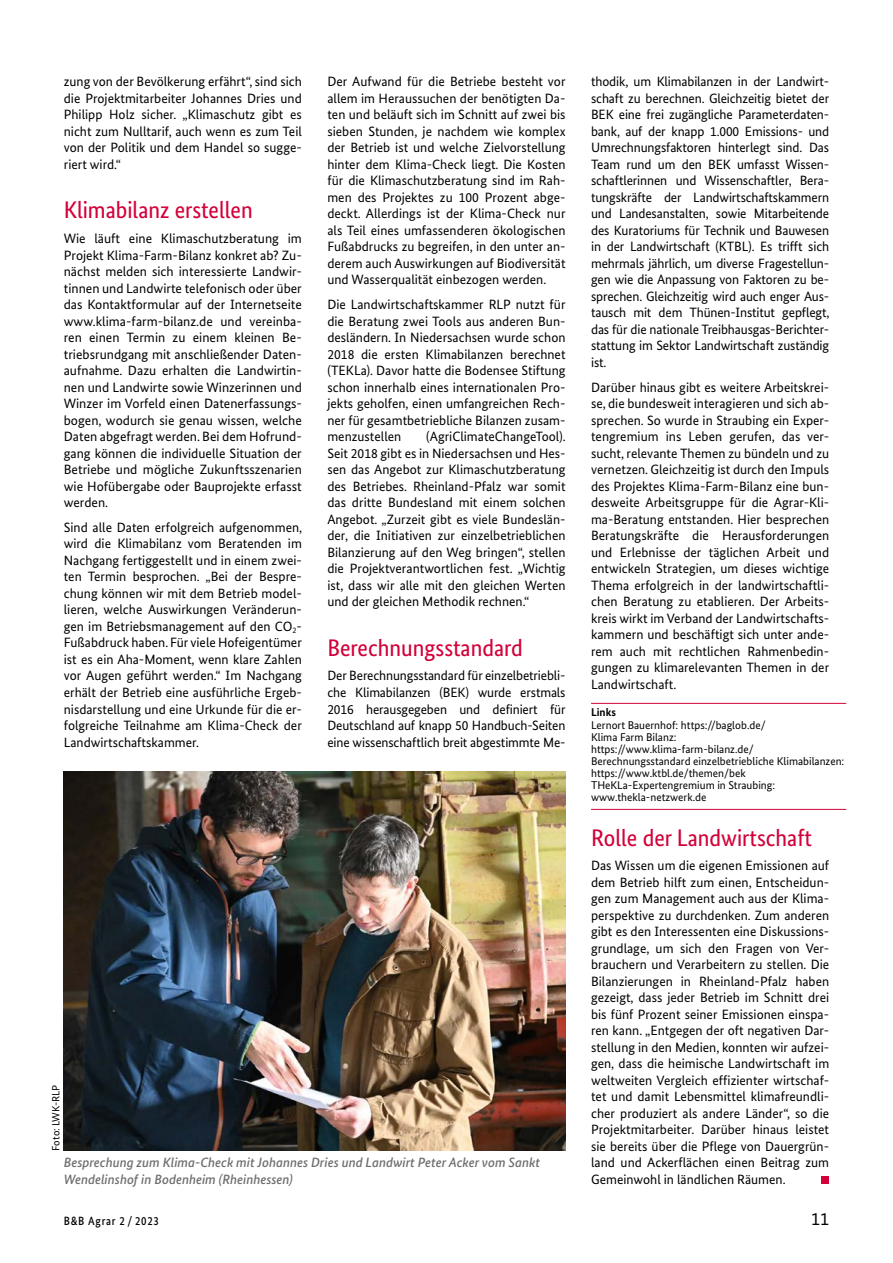
<style>
.page{position:relative;width:893px;height:1263px;background:#fff}
.page>*{position:absolute;margin:0;border:0;box-sizing:border-box;transform-origin:0 0}
.t1{font:24px "Bundes Sans Cond";color:#d30039;scale:1.05 1}
.t2{font:18px "Bundes Sans";color:#000}
.t3{font:13.5px/16.5px "Bundes Sans";color:#000;text-align:justify}
.t4{font:italic 500 13.5px/16.5px "Bundes Sans";color:#6e6e6e}
.t5{font:500 12px "Bundes Sans";letter-spacing:.07em;color:#000;scale:.9 1}
.t6{font:11.25px/12px "Bundes Sans";color:#000}
.t7{font:700 11.25px "Bundes Sans";color:#000}
.t8{font:10.5px "Bundes Sans";color:#000}
</style>
<div class="page">
<div style="left:821px;top:1176px;width:8px;height:8px;background:#d30039"></div>
<img style="left:64px;top:771px;width:502px;height:379px">
<hr style="left:591px;top:703px;width:255px;height:1px;background:#d30039">
<hr style="left:591px;top:809px;width:255px;height:1px;background:#d30039">
<p class="t3" style="left:64px;top:73px;width:240px">zung von der Bevölkerung erfährt“, sind sich die Projektmitarbeiter Johannes Dries und Philipp Holz sicher. „Klimaschutz gibt es nicht zum Nulltarif, auch wenn es zum Teil von der Politik und dem Handel so sugge&shy;riert wird.“</p>
<h1 class="t1" style="left:64px;top:197px;width:181px">Klimabilanz erstellen</h1>
<p class="t3" style="left:64px;top:230px;width:240px">Wie läuft eine Klimaschutzberatung im Projekt Klima-Farm-Bilanz konkret ab? Zu&shy;nächst melden sich interessierte Landwir&shy;tinnen und Landwirte telefonisch oder über das Kontaktformular auf der Internetseite www.klima-farm-bilanz.de und vereinba&shy;ren einen Termin zu einem kleinen Be&shy;triebsrundgang mit anschließender Daten&shy;aufnahme. Dazu erhalten die Landwirtin&shy;nen und Landwirte sowie Winzerinnen und Winzer im Vorfeld einen Datenerfassungs&shy;bogen, wodurch sie genau wissen, welche Daten abgefragt werden. Bei dem Hofrund&shy;gang können die individuelle Situation der Betriebe und mögliche Zukunftsszenarien wie Hofübergabe oder Bauprojekte erfasst werden.</p>
<p class="t3" style="left:64px;top:519px;width:240px">Sind alle Daten erfolgreich aufgenommen, wird die Klimabilanz vom Beratenden im Nachgang fertiggestellt und in einem zwei&shy;ten Termin besprochen. „Bei der Bespre&shy;chung können wir mit dem Betrieb model&shy;lieren, welche Auswirkungen Veränderun&shy;gen im Betriebsmanagement auf den CO<sub>2</sub>- Fußabdruck haben. Für viele Hofeigentümer ist es ein Aha-Moment, wenn klare Zahlen vor Augen geführt werden.“ Im Nachgang erhält der Betrieb eine ausführliche Ergeb&shy;nisdarstellung und eine Urkunde für die er&shy;folgreiche Teilnahme am Klima-Check der Landwirtschaftskammer.</p>
<p class="t3" style="left:327px;top:73px;width:240px">Der Aufwand für die Betriebe besteht vor allem im Heraussuchen der benötigten Da&shy;ten und beläuft sich im Schnitt auf zwei bis sieben Stunden, je nachdem wie komplex der Betrieb ist und welche Zielvorstellung hinter dem Klima-Check liegt. Die Kosten für die Klimaschutzberatung sind im Rah&shy;men des Projektes zu 100 Prozent abge&shy;deckt. Allerdings ist der Klima-Check nur als Teil eines umfassenderen ökologischen Fußabdrucks zu begreifen, in den unter an&shy;derem auch Auswirkungen auf Biodiversität und Wasserqualität einbezogen werden.</p>
<p class="t3" style="left:327px;top:296px;width:240px">Die Landwirtschaftskammer RLP nutzt für die Beratung zwei Tools aus anderen Bun&shy;desländern. In Niedersachsen wurde schon 2018 die ersten Klimabilanzen berechnet (TEKLa). Davor hatte die Bodensee Stiftung schon innerhalb eines internationalen Pro&shy;jekts geholfen, einen umfangreichen Rech&shy;ner für gesamtbetriebliche Bilanzen zusam&shy;menzustellen</p>
<p class="t3" style="left:327px;top:428px;width:240px;text-indent:99px">(AgriClimateChangeTool).<br>Seit 2018 gibt es in Niedersachsen und Hes&shy;sen das Angebot zur Klimaschutzberatung des Betriebes. Rheinland-Pfalz war somit das dritte Bundesland mit einem solchen Angebot. „Zurzeit gibt es viele Bundeslän&shy;der, die Initiativen zur einzelbetrieblichen Bilanzierung auf den Weg bringen“, stellen die Projektverantwortlichen fest. „Wichtig ist, dass wir alle mit den gleichen Werten und der gleichen Methodik rechnen.“</p>
<h1 class="t1" style="left:327px;top:634px;width:188px">Berechnungsstandard</h1>
<p class="t3" style="left:327px;top:667px;width:240px">Der Berechnungsstandard für einzelbetriebli&shy;che Klimabilanzen (BEK) wurde erstmals 2016 herausgegeben und definiert für Deutschland auf knapp 50 Handbuch-Seiten eine wissenschaftlich breit abgestimmte Me-</p>
<p class="t8" style="left:50px;top:1151px;width:68px;rotate:-90deg">Foto: LWK-RLP</p>
<p class="t4" style="left:64px;top:1154px;width:478px">Besprechung zum Klima-Check mit Johannes Dries und Landwirt Peter Acker vom Sankt<br>Wendelinshof in Bodenheim (Rheinhessen)</p>
<p class="t3" style="left:591px;top:73px;width:240px">thodik, um Klimabilanzen in der Landwirt&shy;schaft zu berechnen. Gleichzeitig bietet der BEK eine frei zugängliche Parameterdaten&shy;bank, auf der knapp 1.000 Emissions- und Umrechnungsfaktoren hinterlegt sind. Das Team rund um den BEK umfasst Wissen&shy;schaftlerinnen und Wissenschaftler, Bera&shy;tungskräfte der Landwirtschaftskammern und Landesanstalten, sowie Mitarbeitende des Kuratoriums für Technik und Bauwesen in der Landwirtschaft (KTBL). Es trifft sich mehrmals jährlich, um diverse Fragestellun&shy;gen wie die Anpassung von Faktoren zu be&shy;sprechen. Gleichzeitig wird auch enger Aus&shy;tausch mit dem Thünen-Institut gepflegt, das für die nationale Treibhausgas-Berichter&shy;stattung im Sektor Landwirtschaft zuständig ist.</p>
<p class="t3" style="left:591px;top:379px;width:240px">Darüber hinaus gibt es weitere Arbeitskrei&shy;se, die bundesweit interagieren und sich ab&shy;sprechen. So wurde in Straubing ein Exper&shy;tengremium ins Leben gerufen, das ver&shy;sucht, relevante Themen zu bündeln und zu vernetzen. Gleichzeitig ist durch den Impuls des Projektes Klima-Farm-Bilanz eine bun&shy;desweite Arbeitsgruppe für die Agrar-Kli&shy;ma-Beratung entstanden. Hier besprechen Beratungskräfte die Herausforderungen und Erlebnisse der täglichen Arbeit und entwickeln Strategien, um dieses wichtige Thema erfolgreich in der landwirtschaftli&shy;chen Beratung zu etablieren. Der Arbeits&shy;kreis wirkt im Verband der Landwirtschafts&shy;kammern und beschäftigt sich unter ande&shy;rem auch mit rechtlichen Rahmenbedin&shy;gungen zu klimarelevanten Themen in der Landwirtschaft.</p>
<p class="t7" style="left:591px;top:706px;width:26px">Links</p>
<p class="t6" style="left:591px;top:718px;width:255px">Lernort Bauernhof: https://baglob.de/<br>Klima Farm Bilanz:<br>https://www.klima-farm-bilanz.de/ Berechnungsstandard einzelbetriebliche Klimabilanzen: https://www.ktbl.de/themen/bek THeKLa-Expertengremium in Straubing: www.thekla-netzwerk.de</p>
<h1 class="t1" style="left:591px;top:824px;width:212px">Rolle der Landwirtschaft</h1>
<p class="t3" style="left:591px;top:857px;width:240px">Das Wissen um die eigenen Emissionen auf dem Betrieb hilft zum einen, Entscheidun&shy;gen zum Management auch aus der Klima&shy;perspektive zu durchdenken. Zum anderen gibt es den Interessenten eine Diskussions&shy;grundlage, um sich den Fragen von Ver&shy;brauchern und Verarbeitern zu stellen. Die Bilanzierungen in Rheinland-Pfalz haben gezeigt, dass jeder Betrieb im Schnitt drei bis fünf Prozent seiner Emissionen einspa&shy;ren kann. „Entgegen der oft negativen Dar&shy;stellung in den Medien, konnten wir aufzei&shy;gen, dass die heimische Landwirtschaft im weltweiten Vergleich effizienter wirtschaf&shy;tet und damit Lebensmittel klimafreundli&shy;cher produziert als andere Länder“, so die Projektmitarbeiter. Darüber hinaus leistet sie bereits über die Pflege von Dauergrün&shy;land und Ackerflächen einen Beitrag zum Gemeinwohl in ländlichen Räumen.</p>
<p class="t5" style="left:64px;top:1213px;width:107px">B&amp;B Agrar 2 / 2023</p>
<h2 class="t2" style="left:811px;top:1208px;width:19px">11</h2>
</div>
